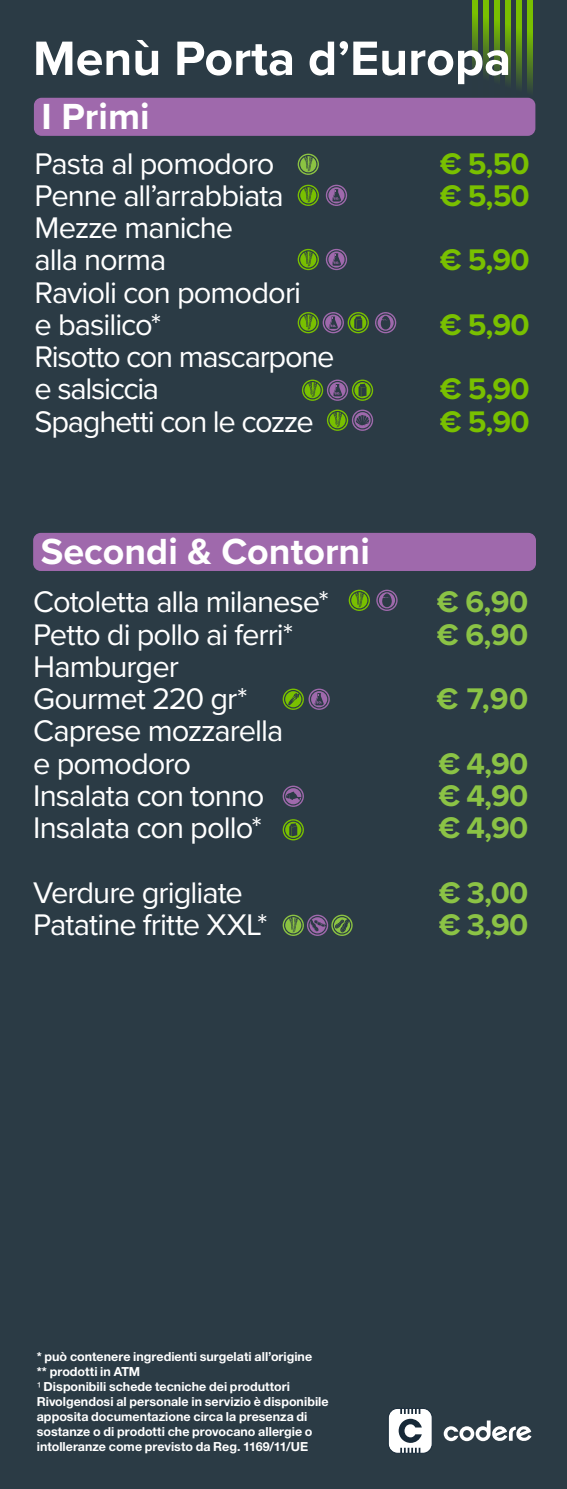
<style>
.page{position:relative;width:567px;height:1489px;background:#fff}
.page>*{position:absolute;margin:0;border:0;box-sizing:border-box;transform-origin:0 0}
.t1{font:700 50px "Proxima Nova";color:#fff}
.t2{font:700 37.75px "Proxima Nova";color:#fff}
.t3{font:31px "Proxima Nova";letter-spacing:-.03em;color:#fff}
.t4{font:700 31px "Proxima Nova";letter-spacing:-.025em;color:#8bc345}
.t5{font:700 31px "Proxima Nova";letter-spacing:-.025em;color:#79c000}
.t6{font:700 12.5px/15px "Helvetica Neue LT Std";color:#fff}
.s1{font-weight:400}
</style>
<div class="page">
<div style="left:0;top:0;width:567px;height:1488px;background:#2b3b45"></div>
<svg style="left:527px;top:0;width:5px;height:99px"></svg>
<svg style="left:516px;top:0;width:5px;height:98px"></svg>
<svg style="left:505px;top:0;width:5px;height:98px"></svg>
<svg style="left:494px;top:0;width:6px;height:98px"></svg>
<svg style="left:483px;top:0;width:6px;height:98px"></svg>
<svg style="left:472px;top:0;width:6px;height:98px"></svg>
<svg style="left:444px;top:1420px;width:87px;height:21px"></svg>
<div style="left:388px;top:1408px;width:44px;height:44px;background:#fff;border-radius:9px"></div>
<div style="left:388px;top:1407px;width:44px;height:46px;border:1px solid #172938;border-radius:9px"></div>
<svg style="left:399px;top:1408px;width:23px;height:44px"></svg>
<div style="left:34px;top:98px;width:501px;height:38px;background:#9f69ac;border-radius:8px"></div>
<div style="left:33px;top:533px;width:503px;height:38px;background:#9f69ac;border-radius:8px"></div>
<svg style="left:298px;top:154px;width:21px;height:21px"></svg>
<svg style="left:326px;top:185px;width:21px;height:21px"></svg>
<svg style="left:298px;top:185px;width:21px;height:21px"></svg>
<svg style="left:326px;top:249px;width:21px;height:21px"></svg>
<svg style="left:298px;top:249px;width:21px;height:21px"></svg>
<svg style="left:298px;top:312px;width:71px;height:21px"></svg>
<svg style="left:375px;top:312px;width:21px;height:21px"></svg>
<svg style="left:302px;top:379px;width:71px;height:22px"></svg>
<svg style="left:283px;top:819px;width:21px;height:21px"></svg>
<svg style="left:327px;top:409px;width:46px;height:22px"></svg>
<svg style="left:349px;top:589px;width:21px;height:22px"></svg>
<svg style="left:376px;top:589px;width:22px;height:22px"></svg>
<svg style="left:283px;top:688px;width:47px;height:21px"></svg>
<svg style="left:283px;top:785px;width:21px;height:21px"></svg>
<svg style="left:283px;top:914px;width:70px;height:21px"></svg>
<p class="t1" style="left:33px;top:21px;width:480px">Menù Porta d’Europa</p>
<p class="t2" style="left:42px;top:89px;width:110px">I Primi</p>
<p class="t3" style="left:35px;top:140px;width:241px">Pasta al pomodoro</p>
<p class="t5" style="left:440px;top:140px;width:91px">€ 5,50</p>
<p class="t3" style="left:35px;top:172px;width:251px">Penne all’arrabbiata</p>
<p class="t5" style="left:440px;top:172px;width:91px">€ 5,50</p>
<p class="t3" style="left:35px;top:205px;width:200px">Mezze maniche</p>
<p class="t3" style="left:35px;top:237px;width:133px">alla norma</p>
<p class="t5" style="left:440px;top:237px;width:92px">€ 5,90</p>
<p class="t3" style="left:35px;top:269px;width:268px">Ravioli con pomodori</p>
<p class="t3" style="left:35px;top:301px;width:128px">e basilico*</p>
<p class="t5" style="left:440px;top:301px;width:92px">€ 5,90</p>
<p class="t3" style="left:35px;top:334px;width:302px">Risotto con mascarpone</p>
<p class="t3" style="left:35px;top:366px;width:126px">e salsiccia</p>
<p class="t5" style="left:440px;top:366px;width:92px">€ 5,90</p>
<p class="t3" style="left:35px;top:398px;width:281px">Spaghetti con le cozze</p>
<p class="t5" style="left:440px;top:398px;width:92px">€ 5,90</p>
<p class="t2" style="left:41px;top:523px;width:331px">Secondi &amp; Contorni</p>
<p class="t3" style="left:33px;top:578px;width:297px">Cotoletta alla milanese*</p>
<p class="t4" style="left:437px;top:578px;width:93px">€ 6,90</p>
<p class="t3" style="left:33px;top:611px;width:262px">Petto di pollo ai ferri*</p>
<p class="t4" style="left:437px;top:611px;width:93px">€ 6,90</p>
<p class="t3" style="left:33px;top:643px;width:147px">Hamburger</p>
<p class="t3" style="left:33px;top:675px;width:216px">Gourmet 220 gr*</p>
<p class="t4" style="left:436px;top:675px;width:94px">€ 7,90</p>
<p class="t3" style="left:33px;top:707px;width:252px">Caprese mozzarella</p>
<p class="t3" style="left:33px;top:740px;width:160px">e pomodoro</p>
<p class="t4" style="left:438px;top:740px;width:91px">€ 4,90</p>
<p class="t3" style="left:33px;top:772px;width:233px">Insalata con tonno</p>
<p class="t4" style="left:438px;top:772px;width:91px">€ 4,90</p>
<p class="t3" style="left:33px;top:804px;width:230px">Insalata con pollo*</p>
<p class="t4" style="left:438px;top:804px;width:91px">€ 4,90</p>
<p class="t3" style="left:33px;top:869px;width:211px">Verdure grigliate</p>
<p class="t4" style="left:439px;top:869px;width:91px">€ 3,00</p>
<p class="t3" style="left:33px;top:901px;width:236px">Patatine fritte XXL*</p>
<p class="t4" style="left:439px;top:901px;width:91px">€ 3,90</p>
<p class="t6" style="left:37px;top:1348px;width:277px">* può contenere ingredienti surgelati all’origine ** prodotti in ATM</p>
<p class="t6" style="left:37px;top:1378px;width:255px"><span class="s1">1</span> Disponibili schede tecniche dei produttori</p>
<p class="t6" style="left:37px;top:1393px;width:293px">Rivolgendosi al personale in servizio è disponibile apposita documentazione circa la presenza di sostanze o di prodotti che provocano allergie o intolleranze come previsto da Reg. 1169/11/UE</p>
</div>
